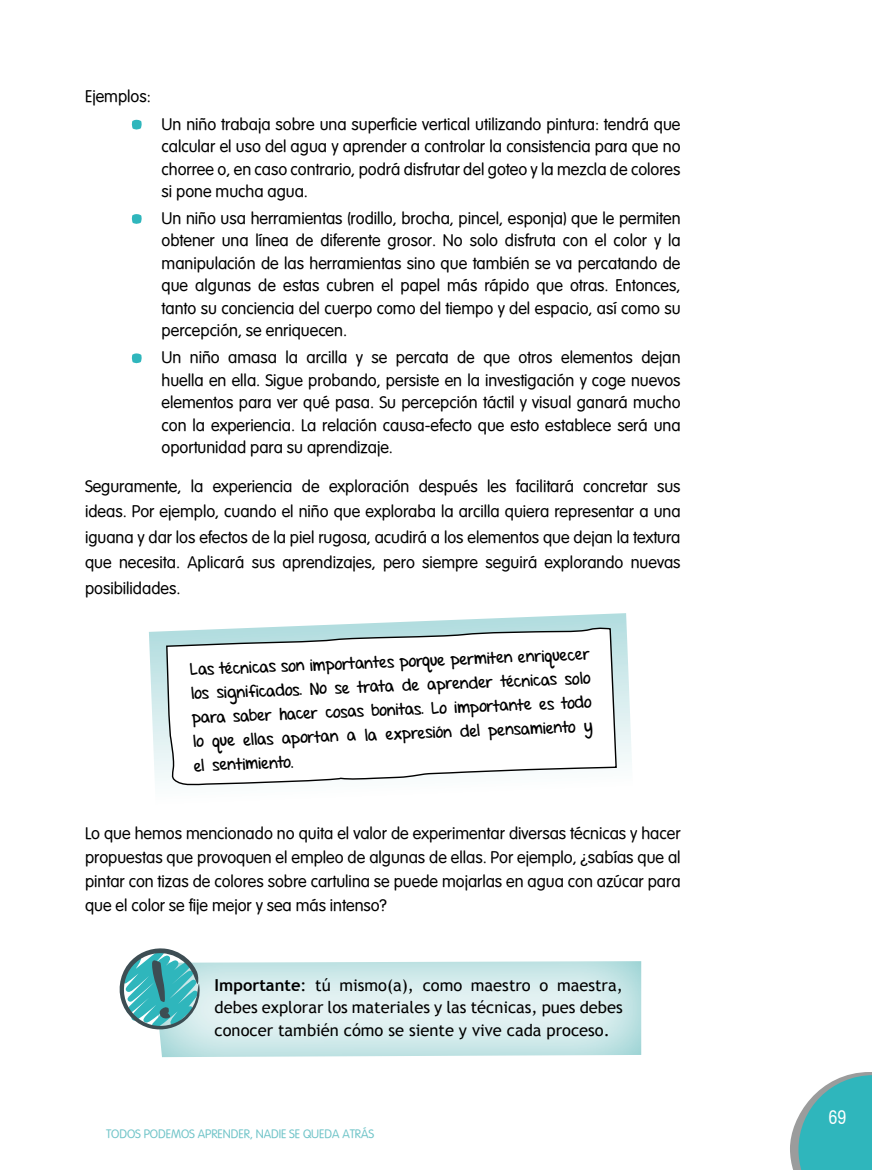
<style>
.page{position:relative;width:872px;height:1170px;background:#fff}
.page>*{position:absolute;margin:0;border:0;box-sizing:border-box;transform-origin:0 0}
.t1{font:condensed 18px "Swiss 721 BT";color:#fff}
.t2{font:16.5px/22.5px "Vogel Normal";color:#000;text-align:justify}
.t3{font:16.5px/24.2px "Set Firetothe Rain";color:#000;text-align:justify}
.t4{font:16.5px/22.5px "Trebuchet MS";color:#000;text-align:justify}
.t5{font:12px "Vogel Normal";color:#72c5c9}
.s1{font-weight:700}
</style>
<div class="page">
<svg style="left:132px;top:120px;width:10px;height:9px"></svg>
<svg style="left:132px;top:214px;width:10px;height:10px"></svg>
<svg style="left:132px;top:353px;width:10px;height:10px"></svg>
<svg style="left:149px;top:613px;width:483px;height:168px"></svg>
<svg style="left:165px;top:627px;width:452px;height:159px"></svg>
<svg style="left:119px;top:948px;width:82px;height:83px"></svg>
<svg style="left:790px;top:1072px;width:82px;height:97px"></svg>
<p class="t2" style="left:85px;top:85px;width:67px">Ejemplos:</p>
<p class="t2" style="left:162px;top:112px;width:520px">Un niño trabaja sobre una superficie vertical utilizando pintura: tendrá que calcular el uso del agua y aprender a controlar la consistencia para que no chorree o, en caso contrario, podrá disfrutar del goteo y la mezcla de colores si pone mucha agua.</p>
<p class="t2" style="left:162px;top:207px;width:520px">Un niño usa herramientas (rodillo, brocha, pincel, esponja) que le permiten obtener una línea de diferente grosor. No solo disfruta con el color y la manipulación de las herramientas sino que también se va percatando de que algunas de estas cubren el papel más rápido que otras. Entonces, tanto su conciencia del cuerpo como del tiempo y del espacio, así como su percepción, se enriquecen.</p>
<p class="t2" style="left:162px;top:346px;width:520px">Un niño amasa la arcilla y se percata de que otros elementos dejan huella en ella. Sigue probando, persiste en la investigación y coge nuevos elementos para ver qué pasa. Su percepción táctil y visual ganará mucho con la experiencia. La relación causa-efecto que esto establece será una oportunidad para su aprendizaje.</p>
<p class="t2" style="left:85px;top:473px;width:597px;line-height:25.5px">Seguramente, la experiencia de exploración después les facilitará concretar sus ideas. Por ejemplo, cuando el niño que exploraba la arcilla quiera representar a una iguana y dar los efectos de la piel rugosa, acudirá a los elementos que dejan la textura que necesita. Aplicará sus aprendizajes, pero siempre seguirá explorando nuevas posibilidades.</p>
<p class="t3" style="left:190px;top:658px;width:402px;rotate:-2deg">Las técnicas son importantes porque permiten enriquecer los significados. No se trata de aprender técnicas solo para saber hacer cosas bonitas. Lo importante es todo lo que ellas aportan a la expresión del pensamiento y el sentimiento.</p>
<p class="t2" style="left:85px;top:820px;width:597px;line-height:24px">Lo que hemos mencionado no quita el valor de experimentar diversas técnicas y hacer propuestas que provoquen el empleo de algunas de ellas. Por ejemplo, ¿sabías que al pintar con tizas de colores sobre cartulina se puede mojarlas en agua con azúcar para que el color se fije mejor y sea más intenso?</p>
<p class="t4" style="left:215px;top:973px;width:410px"><span class="s1">Importante</span>: tú mismo(a), como maestro o maestra, debes explorar los materiales y las técnicas, pues debes conocer también cómo se siente y vive cada proceso.</p>
<p class="t5" style="left:106px;top:1126px;width:269px">TODOS PODEMOS APRENDER, NADIE SE QUEDA ATRÁS</p>
<p class="t1" style="left:828px;top:1106px;width:19px">69</p>
</div>
